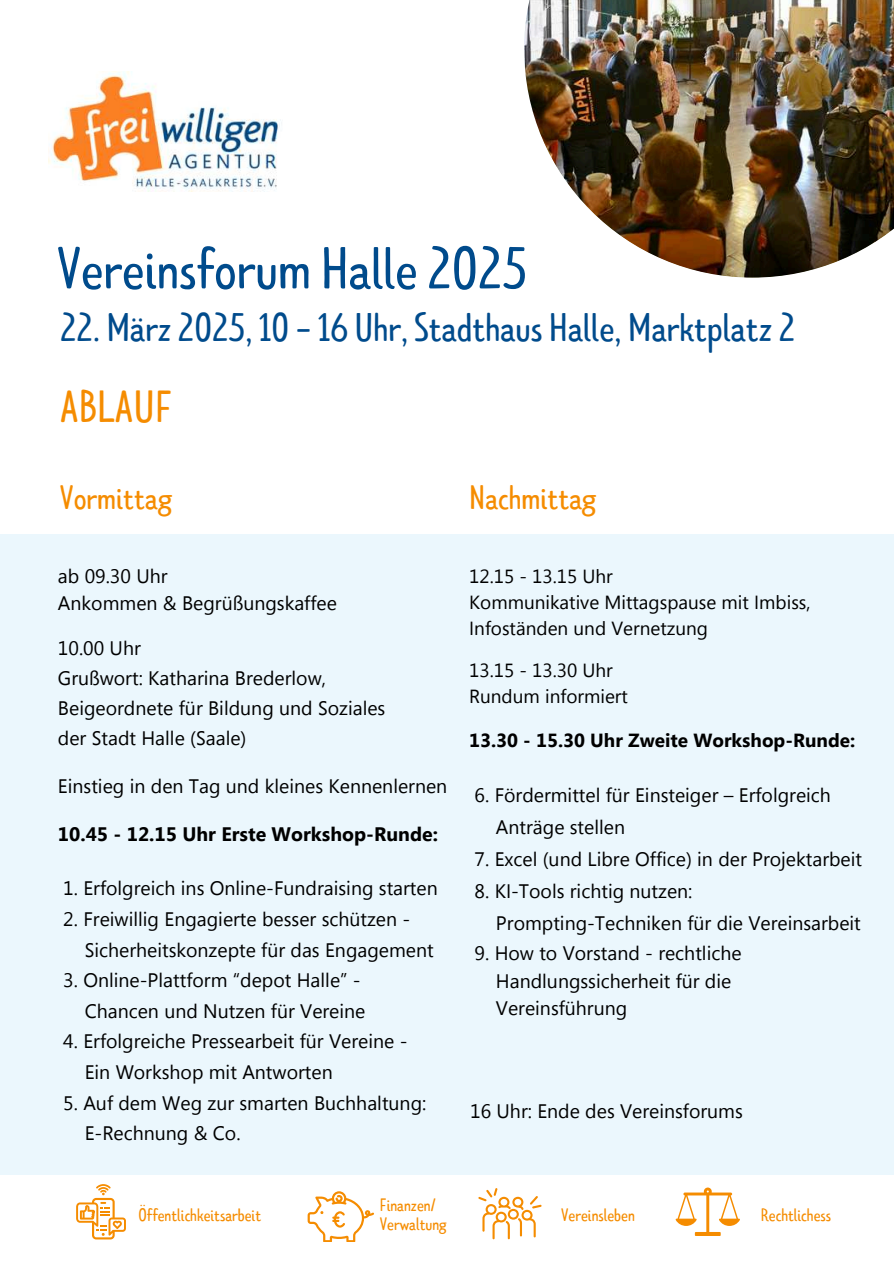
<style>
.page{position:relative;width:894px;height:1264px;background:#fff}
.page>*{position:absolute;margin:0;border:0;box-sizing:border-box;transform-origin:0 0}
.t1{font:60px "Limes Sans";color:#004b8c}
.t2{font:45.75px "Limes Sans";color:#f58c00}
.t3{font:40.5px "Limes Sans";color:#004b8c}
.t4{font:34.35px "Limes Sans";color:#f58c00}
.t5{font:19.5px/30.6px "Segoe UI";color:#000}
.t6{font:700 19.5px "Segoe UI";color:#000}
.t7{font:18.9px/26.2px "Segoe UI";color:#000}
.t8{font:700 18.9px "Segoe UI";color:#000}
.t9{font:18.3px/19px "Limes Sans";color:#f58c00}
</style>
<div class="page">
<img style="left:524px;top:0;width:369px;height:277px">
<img style="left:48px;top:71px;width:233px;height:121px">
<div style="left:0;top:534px;width:893px;height:640px;background:#ebf7fd"></div>
<svg style="left:307px;top:1191px;width:67px;height:50px"></svg>
<svg style="left:76px;top:1184px;width:50px;height:55px"></svg>
<svg style="left:478px;top:1188px;width:63px;height:51px"></svg>
<svg style="left:675px;top:1187px;width:64px;height:48px"></svg>
<h1 class="t1" style="left:57px;top:229px;width:471px">Vereinsforum Halle 2025</h1>
<h3 class="t3" style="left:60px;top:301px;width:736px">22. März 2025, 10 - 16 Uhr, Stadthaus Halle, Marktplatz 2</h3>
<h2 class="t2" style="left:60px;top:377px;width:114px">ABLAUF</h2>
<h3 class="t4" style="left:60px;top:475px;width:114px">Vormittag</h3>
<h3 class="t4" style="left:469px;top:475px;width:128px">Nachmittag</h3>
<p class="t5" style="left:58px;top:562px;width:280px;line-height:26.8px">ab 09.30 Uhr<br>Ankommen &amp; Begrüßungskaffee</p>
<p class="t5" style="left:58px;top:632px;width:329px;line-height:30px">10.00 Uhr<br>Grußwort: Katharina Brederlow,<br>Beigeordnete für Bildung und Soziales der Stadt Halle (Saale)</p>
<p class="t5" style="left:58px;top:770px;width:391px">Einstieg in den Tag und kleines Kennenlernen</p>
<p class="t6" style="left:58px;top:820px;width:381px">10.45 - 12.15 Uhr Erste Workshop-Runde:</p>
<p class="t5" style="left:63px;top:872px;width:376px">1. Erfolgreich ins Online-Fundraising starten</p>
<p class="t5" style="left:85px;top:903px;width:350px;text-indent:-21px">2. Freiwillig Engagierte besser schützen -<br>Sicherheitskonzepte für das Engagement</p>
<p class="t5" style="left:63px;top:964px;width:303px;text-align:right">3. Online-Plattform &lt;depot Halle= -<br>Chancen und Nutzen für Vereine</p>
<p class="t5" style="left:85px;top:1025px;width:324px;text-indent:-21px">4. Erfolgreiche Pressearbeit für Vereine -<br>Ein Workshop mit Antworten</p>
<p class="t5" style="left:85px;top:1086px;width:343px;text-indent:-21px">5. Auf dem Weg zur smarten Buchhaltung:<br>E-Rechnung &amp; Co.</p>
<p class="t7" style="left:469px;top:562px;width:343px">12.15 - 13.15 Uhr<br>Kommunikative Mittagspause mit Imbiss,<br>Infoständen und Vernetzung</p>
<p class="t7" style="left:469px;top:656px;width:160px">13.15 - 13.30 Uhr<br>Rundum informiert</p>
<p class="t8" style="left:469px;top:727px;width:387px">13.30 - 15.30 Uhr Zweite Workshop-Runde:</p>
<p class="t5" style="left:496px;top:778px;width:336px;line-height:32.1px;text-indent:-21px">6. Fördermittel für Einsteiger – Erfolgreich<br>Anträge stellen</p>
<p class="t5" style="left:474px;top:843px;width:389px">7. Excel (und Libre Office) in der Projektarbeit</p>
<p class="t5" style="left:496px;top:874px;width:366px;line-height:32.1px;text-indent:-21px">8. KI-Tools richtig nutzen:<br>Prompting-Techniken für die Vereinsarbeit</p>
<p class="t5" style="left:496px;top:939px;width:247px;line-height:27.3px;text-indent:-21px">9. How to Vorstand - rechtliche<br>Handlungssicherheit für die<br>Vereinsführung</p>
<p class="t5" style="left:470px;top:1095px;width:274px">16 Uhr: Ende des Vereinsforums</p>
<p class="t9" style="left:138px;top:1205px;width:124px">Öffentlichkeitsarbeit</p>
<p class="t9" style="left:380px;top:1195px;width:68px">Finanzen/<br>Verwaltung</p>
<p class="t9" style="left:561px;top:1205px;width:75px">Vereinsleben</p>
<p class="t9" style="left:760px;top:1205px;width:72px">Rechtlichess</p>
</div>
